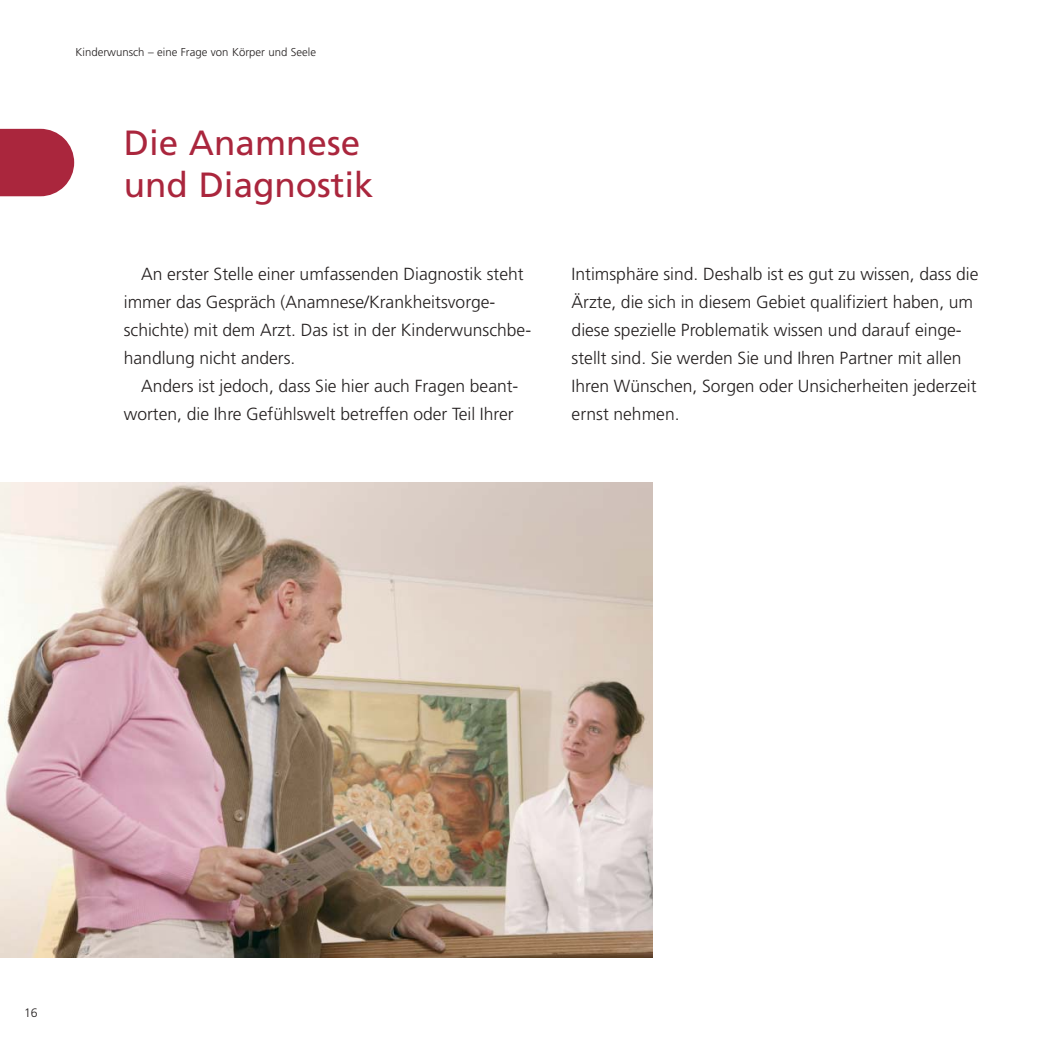
<style>
.page{position:relative;width:1042px;height:1042px;background:#fff}
.page>*{position:absolute;margin:0;border:0;box-sizing:border-box;transform-origin:0 0}
.t1{font:35px/42px "Frutiger";color:#aa263d}
.t2{font:300 17.5px/28px "Frutiger";color:#231f1f}
.t3{font:300 12.25px "Frutiger";color:#231f1f}
.t4{font:300 11.38px "Frutiger";color:#231f1f}
</style>
<div class="page">
<svg style="left:0;top:129px;width:74px;height:67px;background:#b13a4f"></svg>
<img style="left:0;top:483px;width:652px;height:474px">
<p class="t4" style="left:76px;top:48px;width:242px">Kinderwunsch – eine Frage von Körper und Seele</p>
<h1 class="t1" style="left:124px;top:125px;width:251px">Die Anamnese und Diagnostik</h1>
<p class="t2" style="left:124px;top:262px;width:409px;text-indent:17px">An erster Stelle einer umfassenden Diagnostik steht immer das Gespräch (Anamnese/Krankheitsvorge&shy;schichte) mit dem Arzt. Das ist in der Kinderwunschbe&shy;handlung nicht anders.</p>
<p class="t2" style="left:124px;top:374px;width:396px;text-align:right">Anders ist jedoch, dass Sie hier auch Fragen beant&shy;worten, die Ihre Gefühlswelt betreffen oder Teil Ihrer</p>
<p class="t2" style="left:571px;top:262px;width:408px">Intimsphäre sind. Deshalb ist es gut zu wissen, dass die Ärzte, die sich in diesem Gebiet qualifiziert haben, um diese spezielle Problematik wissen und darauf einge&shy;stellt sind. Sie werden Sie und Ihren Partner mit allen Ihren Wünschen, Sorgen oder Unsicherheiten jederzeit ernst nehmen.</p>
<p class="t3" style="left:24px;top:1008px;width:15px">16</p>
</div>
